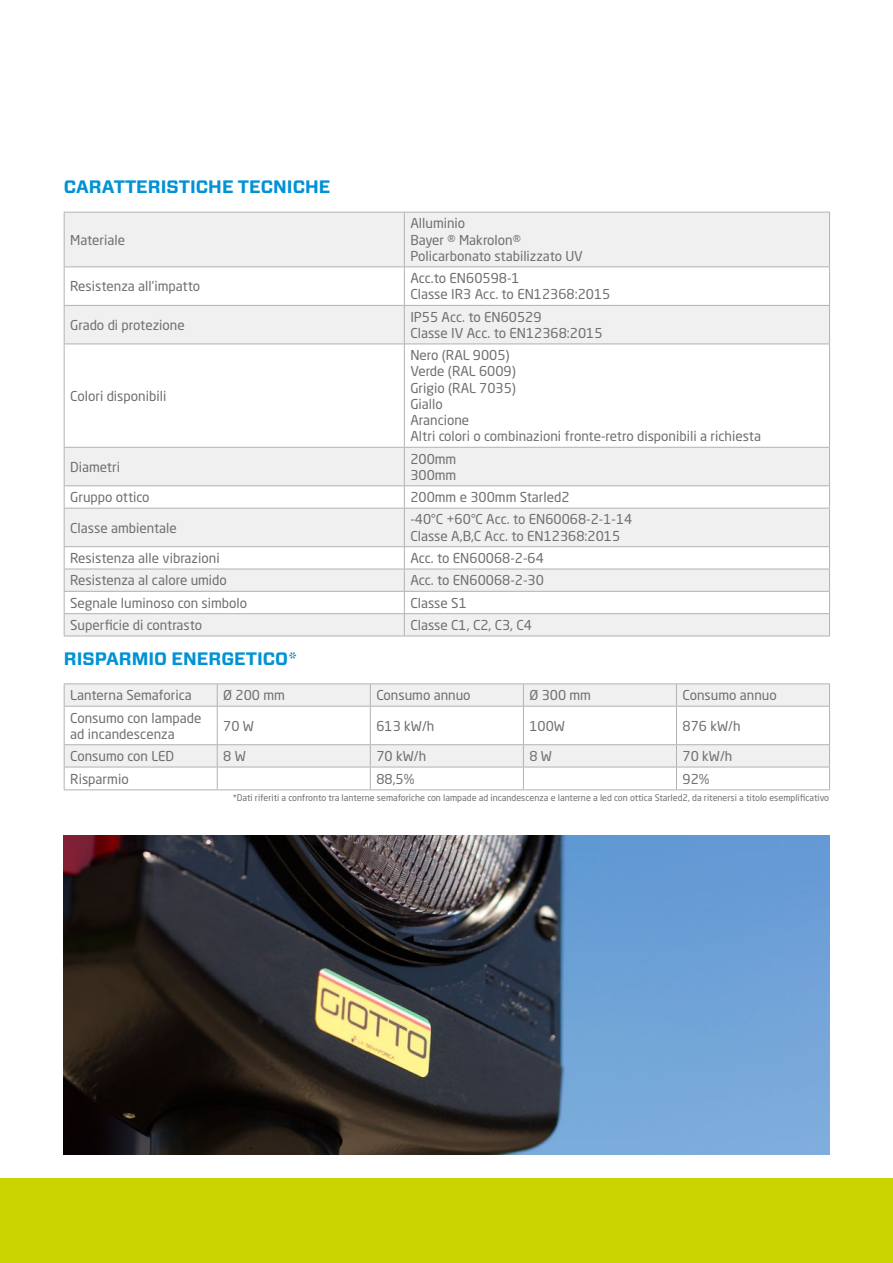
<style>
.page{position:relative;width:893px;height:1263px;background:#fff}
.page>*{position:absolute;margin:0;border:0;box-sizing:border-box;transform-origin:0 0}
.t1{font:700 18px "Vitesse Sans";color:#0092d4}
.t2{font:13.5px/16.2px "Neo Sans Std";color:#706f6f}
.t3{font:9px "Neo Sans Std";color:#706f6f}
</style>
<div class="page">
<div style="left:0;top:1178px;width:893px;height:85px;background:#cad400"></div>
<svg style="left:65px;top:213px;width:764px;height:423px;fill:#f0f0f0"></svg>
<hr style="left:64px;top:212px;width:340px;height:1px;background:#b3b2b2">
<hr style="left:64px;top:212px;width:1px;height:54px;background:#b3b2b2">
<hr style="left:404px;top:212px;width:426px;height:1px;background:#b3b2b2">
<hr style="left:404px;top:212px;width:1px;height:54px;background:#b3b2b2">
<hr style="left:829px;top:212px;width:1px;height:54px;background:#b3b2b2">
<hr style="left:64px;top:266px;width:340px;height:1px;background:#b3b2b2">
<hr style="left:64px;top:267px;width:1px;height:38px;background:#b3b2b2">
<hr style="left:404px;top:266px;width:426px;height:1px;background:#b3b2b2">
<hr style="left:404px;top:267px;width:1px;height:38px;background:#b3b2b2">
<hr style="left:829px;top:267px;width:1px;height:38px;background:#b3b2b2">
<hr style="left:64px;top:305px;width:340px;height:1px;background:#b3b2b2">
<hr style="left:64px;top:306px;width:1px;height:38px;background:#b3b2b2">
<hr style="left:404px;top:305px;width:426px;height:1px;background:#b3b2b2">
<hr style="left:404px;top:306px;width:1px;height:38px;background:#b3b2b2">
<hr style="left:829px;top:306px;width:1px;height:38px;background:#b3b2b2">
<hr style="left:64px;top:344px;width:340px;height:1px;background:#b3b2b2">
<hr style="left:64px;top:344px;width:1px;height:103px;background:#b3b2b2">
<hr style="left:404px;top:344px;width:426px;height:1px;background:#b3b2b2">
<hr style="left:404px;top:344px;width:1px;height:103px;background:#b3b2b2">
<hr style="left:829px;top:344px;width:1px;height:103px;background:#b3b2b2">
<hr style="left:64px;top:447px;width:340px;height:1px;background:#b3b2b2">
<hr style="left:64px;top:448px;width:1px;height:37px;background:#b3b2b2">
<hr style="left:404px;top:447px;width:426px;height:1px;background:#b3b2b2">
<hr style="left:404px;top:448px;width:1px;height:37px;background:#b3b2b2">
<hr style="left:829px;top:448px;width:1px;height:37px;background:#b3b2b2">
<hr style="left:64px;top:485px;width:340px;height:1px;background:#b3b2b2">
<svg style="left:64px;top:486px;width:1px;height:22px"></svg>
<hr style="left:404px;top:485px;width:426px;height:1px;background:#b3b2b2">
<svg style="left:404px;top:486px;width:1px;height:22px"></svg>
<svg style="left:829px;top:486px;width:1px;height:22px"></svg>
<hr style="left:64px;top:508px;width:340px;height:1px;background:#b3b2b2">
<hr style="left:64px;top:508px;width:1px;height:38px;background:#b3b2b2">
<hr style="left:404px;top:508px;width:426px;height:1px;background:#b3b2b2">
<hr style="left:404px;top:508px;width:1px;height:38px;background:#b3b2b2">
<hr style="left:829px;top:508px;width:1px;height:38px;background:#b3b2b2">
<hr style="left:64px;top:546px;width:340px;height:1px;background:#b3b2b2">
<hr style="left:404px;top:546px;width:426px;height:1px;background:#b3b2b2">
<hr style="left:64px;top:569px;width:340px;height:1px;background:#b3b2b2">
<hr style="left:404px;top:569px;width:426px;height:1px;background:#b3b2b2">
<hr style="left:64px;top:591px;width:340px;height:1px;background:#b3b2b2">
<hr style="left:404px;top:591px;width:426px;height:1px;background:#b3b2b2">
<hr style="left:64px;top:613px;width:340px;height:1px;background:#b3b2b2">
<svg style="left:64px;top:547px;width:1px;height:89px"></svg>
<hr style="left:404px;top:613px;width:426px;height:1px;background:#b3b2b2">
<svg style="left:404px;top:547px;width:1px;height:89px"></svg>
<svg style="left:829px;top:547px;width:1px;height:89px"></svg>
<hr style="left:64px;top:636px;width:340px;height:1px;background:#b3b2b2">
<hr style="left:404px;top:636px;width:426px;height:1px;background:#b3b2b2">
<svg style="left:65px;top:684px;width:764px;height:83px;fill:#f0f0f0"></svg>
<hr style="left:64px;top:683px;width:153px;height:1px;background:#b3b2b2">
<svg style="left:64px;top:684px;width:1px;height:22px"></svg>
<hr style="left:217px;top:683px;width:153px;height:1px;background:#b3b2b2">
<svg style="left:217px;top:684px;width:1px;height:22px"></svg>
<hr style="left:370px;top:683px;width:153px;height:1px;background:#b3b2b2">
<svg style="left:370px;top:684px;width:1px;height:22px"></svg>
<hr style="left:523px;top:683px;width:153px;height:1px;background:#b3b2b2">
<svg style="left:523px;top:684px;width:1px;height:22px"></svg>
<hr style="left:676px;top:683px;width:154px;height:1px;background:#b3b2b2">
<svg style="left:676px;top:684px;width:1px;height:22px"></svg>
<svg style="left:829px;top:684px;width:1px;height:22px"></svg>
<hr style="left:64px;top:706px;width:153px;height:1px;background:#b3b2b2">
<hr style="left:64px;top:706px;width:1px;height:38px;background:#b3b2b2">
<hr style="left:217px;top:706px;width:153px;height:1px;background:#b3b2b2">
<hr style="left:217px;top:706px;width:1px;height:38px;background:#b3b2b2">
<hr style="left:370px;top:706px;width:153px;height:1px;background:#b3b2b2">
<hr style="left:370px;top:706px;width:1px;height:38px;background:#b3b2b2">
<hr style="left:523px;top:706px;width:153px;height:1px;background:#b3b2b2">
<hr style="left:523px;top:706px;width:1px;height:38px;background:#b3b2b2">
<hr style="left:676px;top:706px;width:154px;height:1px;background:#b3b2b2">
<hr style="left:676px;top:706px;width:1px;height:38px;background:#b3b2b2">
<hr style="left:829px;top:706px;width:1px;height:38px;background:#b3b2b2">
<hr style="left:64px;top:744px;width:153px;height:1px;background:#b3b2b2">
<hr style="left:217px;top:744px;width:153px;height:1px;background:#b3b2b2">
<hr style="left:370px;top:744px;width:153px;height:1px;background:#b3b2b2">
<hr style="left:523px;top:744px;width:153px;height:1px;background:#b3b2b2">
<hr style="left:676px;top:744px;width:154px;height:1px;background:#b3b2b2">
<hr style="left:64px;top:767px;width:153px;height:1px;background:#b3b2b2">
<svg style="left:64px;top:745px;width:1px;height:44px"></svg>
<hr style="left:217px;top:767px;width:153px;height:1px;background:#b3b2b2">
<svg style="left:217px;top:745px;width:1px;height:44px"></svg>
<hr style="left:370px;top:767px;width:153px;height:1px;background:#b3b2b2">
<svg style="left:370px;top:745px;width:1px;height:44px"></svg>
<hr style="left:523px;top:767px;width:153px;height:1px;background:#b3b2b2">
<svg style="left:523px;top:745px;width:1px;height:44px"></svg>
<hr style="left:676px;top:767px;width:154px;height:1px;background:#b3b2b2">
<svg style="left:676px;top:745px;width:1px;height:44px"></svg>
<svg style="left:829px;top:745px;width:1px;height:44px"></svg>
<hr style="left:64px;top:789px;width:153px;height:1px;background:#b3b2b2">
<hr style="left:217px;top:789px;width:153px;height:1px;background:#b3b2b2">
<hr style="left:370px;top:789px;width:153px;height:1px;background:#b3b2b2">
<hr style="left:523px;top:789px;width:153px;height:1px;background:#b3b2b2">
<hr style="left:676px;top:789px;width:154px;height:1px;background:#b3b2b2">
<img style="left:64px;top:836px;width:765px;height:318px">
<h1 class="t1" style="left:64px;top:175px;width:268px">CARATTERISTICHE TECNICHE</h1>
<p class="t2" style="left:70px;top:231px;width:57px">Materiale</p>
<p class="t2" style="left:410px;top:215px;width:174px">Alluminio<br>Bayer ® Makrolon®<br>Policarbonato stabilizzato UV</p>
<p class="t2" style="left:70px;top:278px;width:131px">Resistenza all’impatto</p>
<p class="t2" style="left:410px;top:270px;width:202px">Acc.to EN60598-1<br>Classe IR3 Acc. to EN12368:2015</p>
<p class="t2" style="left:70px;top:317px;width:116px">Grado di protezione</p>
<p class="t2" style="left:410px;top:308px;width:194px">IP55 Acc. to EN60529<br>Classe IV Acc. to EN12368:2015</p>
<p class="t2" style="left:70px;top:387px;width:98px">Colori disponibili</p>
<p class="t2" style="left:410px;top:347px;width:352px">Nero (RAL 9005)<br>Verde (RAL 6009)<br>Grigio (RAL 7035)<br>Giallo<br>Arancione<br>Altri colori o combinazioni fronte-retro disponibili a richiesta</p>
<p class="t2" style="left:70px;top:458px;width:51px">Diametri</p>
<p class="t2" style="left:410px;top:450px;width:48px">200mm<br>300mm</p>
<p class="t2" style="left:70px;top:489px;width:81px">Gruppo ottico</p>
<p class="t2" style="left:410px;top:489px;width:161px">200mm e 300mm Starled2</p>
<p class="t2" style="left:70px;top:519px;width:108px">Classe ambientale</p>
<p class="t2" style="left:410px;top:511px;width:224px">-40°C +60°C Acc. to EN60068-2-1-14<br>Classe A,B,C Acc. to EN12368:2015</p>
<p class="t2" style="left:70px;top:550px;width:151px">Resistenza alle vibrazioni</p>
<p class="t2" style="left:410px;top:550px;width:135px">Acc. to EN60068-2-64</p>
<p class="t2" style="left:70px;top:572px;width:158px">Resistenza al calore umido</p>
<p class="t2" style="left:410px;top:572px;width:135px">Acc. to EN60068-2-30</p>
<p class="t2" style="left:70px;top:594px;width:179px">Segnale luminoso con simbolo</p>
<p class="t2" style="left:410px;top:594px;width:58px">Classe S1</p>
<p class="t2" style="left:70px;top:617px;width:133px">Superficie di contrasto</p>
<p class="t2" style="left:410px;top:617px;width:123px">Classe C1, C2, C3, C4</p>
<h1 class="t1" style="left:64px;top:646px;width:235px">RISPARMIO ENERGETICO*</h1>
<p class="t2" style="left:70px;top:687px;width:123px">Lanterna Semaforica</p>
<p class="t2" style="left:223px;top:687px;width:63px">Ø 200 mm</p>
<p class="t2" style="left:376px;top:687px;width:96px">Consumo annuo</p>
<p class="t2" style="left:529px;top:687px;width:63px">Ø 300 mm</p>
<p class="t2" style="left:682px;top:687px;width:96px">Consumo annuo</p>
<p class="t2" style="left:70px;top:709px;width:133px">Consumo con lampade ad incandescenza</p>
<p class="t2" style="left:223px;top:717px;width:32px">70 W</p>
<p class="t2" style="left:376px;top:717px;width:59px">613 kW/h</p>
<p class="t2" style="left:529px;top:717px;width:37px">100W</p>
<p class="t2" style="left:682px;top:717px;width:59px">876 kW/h</p>
<p class="t2" style="left:70px;top:748px;width:105px">Consumo con LED</p>
<p class="t2" style="left:223px;top:748px;width:24px">8 W</p>
<p class="t2" style="left:376px;top:748px;width:51px">70 kW/h</p>
<p class="t2" style="left:529px;top:748px;width:24px">8 W</p>
<p class="t2" style="left:683px;top:748px;width:51px">70 kW/h</p>
<p class="t2" style="left:70px;top:770px;width:60px">Risparmio</p>
<p class="t2" style="left:376px;top:770px;width:40px">88,5%</p>
<p class="t2" style="left:683px;top:770px;width:29px">92%</p>
<p class="t3" style="left:233px;top:792px;width:598px">*Dati riferiti a confronto tra lanterne semaforiche con lampade ad incandescenza e lanterne a led con ottica Starled2, da ritenersi a titolo esemplificativo</p>
</div>
